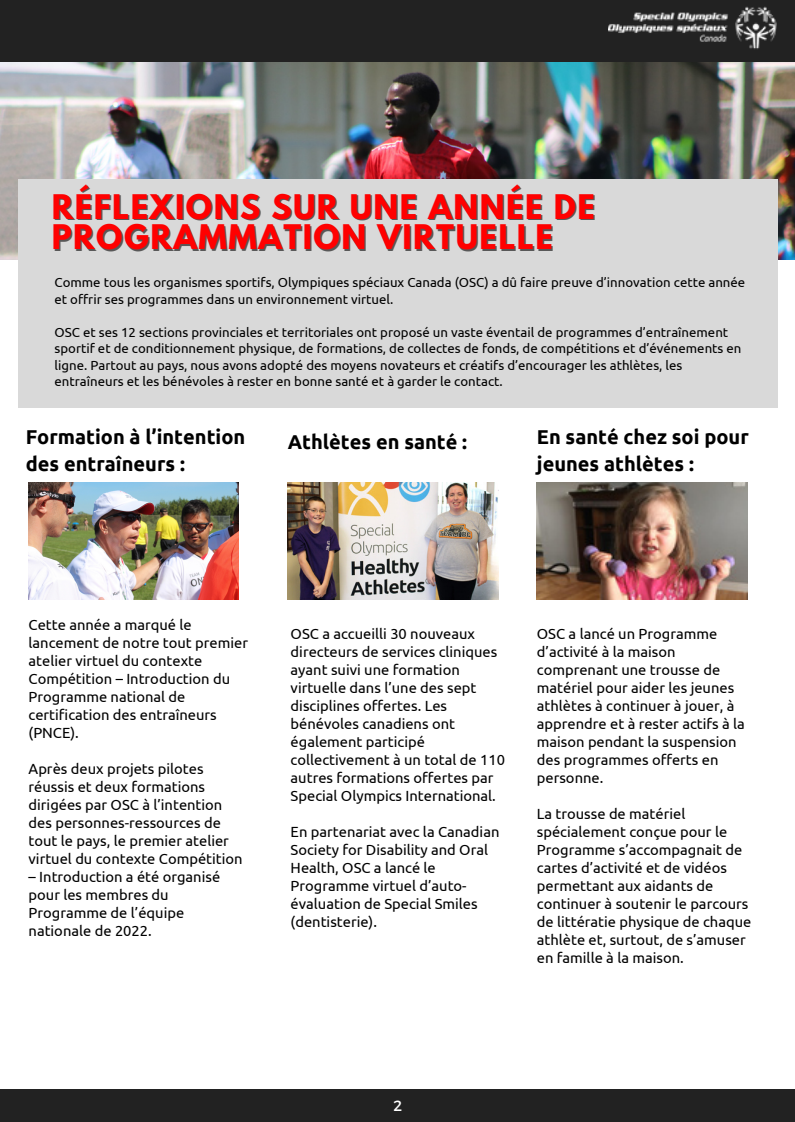
<style>
.page{position:relative;width:795px;height:1122px;background:#fff}
.page>*{position:absolute;margin:0;border:0;box-sizing:border-box;transform-origin:0 0}
.t1{font:700 30px/30px "League Spartan";letter-spacing:.05em;color:#f00}
.t2{font:700 20px/26.8px "Ubuntu";color:#000}
.t3{font:14.8px/18px "Ubuntu";color:#000}
.t4{font:14.8px "Montserrat";color:#fff}
.t5{font:13.2px/16.4px "Ubuntu";color:#000}
</style>
<div class="page">
<img style="left:0;top:62px;width:795px;height:198px">
<div style="left:0;top:0;width:795px;height:62px;background:#222"></div>
<img style="left:609px;top:6px;width:168px;height:43px">
<div style="left:0;top:1089px;width:795px;height:33px;background:#222"></div>
<img style="left:29px;top:483px;width:210px;height:117px">
<img style="left:288px;top:483px;width:210px;height:117px">
<div style="left:18px;top:179px;width:760px;height:229px;background:#d9d9d9"></div>
<img style="left:537px;top:483px;width:210px;height:117px">
<p class="t1" style="left:52px;top:196px;width:544px">RÉFLEXIONS SUR UNE ANNÉE DE<br>PROGRAMMATION VIRTUELLE</p>
<p class="t5" style="left:55px;top:274px;width:692px">Comme tous les organismes sportifs, Olympiques spéciaux Canada (OSC) a dû faire preuve d’innovation cette année et offrir ses programmes dans un environnement virtuel.</p>
<p class="t5" style="left:55px;top:324px;width:688px">OSC et ses 12 sections provinciales et territoriales ont proposé un vaste éventail de programmes d’entraînement sportif et de conditionnement physique, de formations, de collectes de fonds, de compétitions et d’événements en ligne. Partout au pays, nous avons adopté des moyens novateurs et créatifs d’encourager les athlètes, les entraîneurs et les bénévoles à rester en bonne santé et à garder le contact.</p>
<p class="t2" style="left:26px;top:424px;width:221px">Formation à l’intention des entraîneurs :</p>
<p class="t2" style="left:288px;top:428px;width:181px">Athlètes en santé :</p>
<p class="t2" style="left:537px;top:424px;width:213px">En santé chez soi pour jeunes athlètes :</p>
<p class="t3" style="left:29px;top:615px;width:221px">Cette année a marqué le lancement de notre tout premier atelier virtuel du contexte<br>Compétition – Introduction du<br>Programme national de certification des entraîneurs (PNCE).</p>
<p class="t3" style="left:29px;top:759px;width:216px">Après deux projets pilotes réussis et deux formations dirigées par OSC à l’intention des personnes-ressources de tout le pays, le premier atelier virtuel du contexte Compétition</p>
<p class="t3" style="left:29px;top:867px;width:193px">– Introduction a été organisé pour les membres du<br>Programme de l’équipe nationale de 2022.</p>
<p class="t3" style="left:291px;top:624px;width:216px">OSC a accueilli 30 nouveaux directeurs de services cliniques ayant suivi une formation virtuelle dans l’une des sept disciplines offertes. Les bénévoles canadiens ont également participé collectivement à un total de 110 autres formations offertes par<br>Special Olympics International.</p>
<p class="t3" style="left:291px;top:822px;width:210px">En partenariat avec la Canadian<br>Society for Disability and Oral<br>Health, OSC a lancé le<br>Programme virtuel d’auto&shy;évaluation de Special Smiles (dentisterie).</p>
<p class="t3" style="left:537px;top:624px;width:210px">OSC a lancé un Programme d’activité à la maison comprenant une trousse de matériel pour aider les jeunes athlètes à continuer à jouer, à apprendre et à rester actifs à la maison pendant la suspension des programmes offerts en personne.</p>
<p class="t3" style="left:537px;top:804px;width:216px">La trousse de matériel spécialement conçue pour le<br>Programme s’accompagnait de cartes d’activité et de vidéos permettant aux aidants de continuer à soutenir le parcours de littératie physique de chaque athlète et, surtout, de s’amuser en famille à la maison.</p>
<p class="t4" style="left:394px;top:1096px;width:10px">2</p>
</div>
